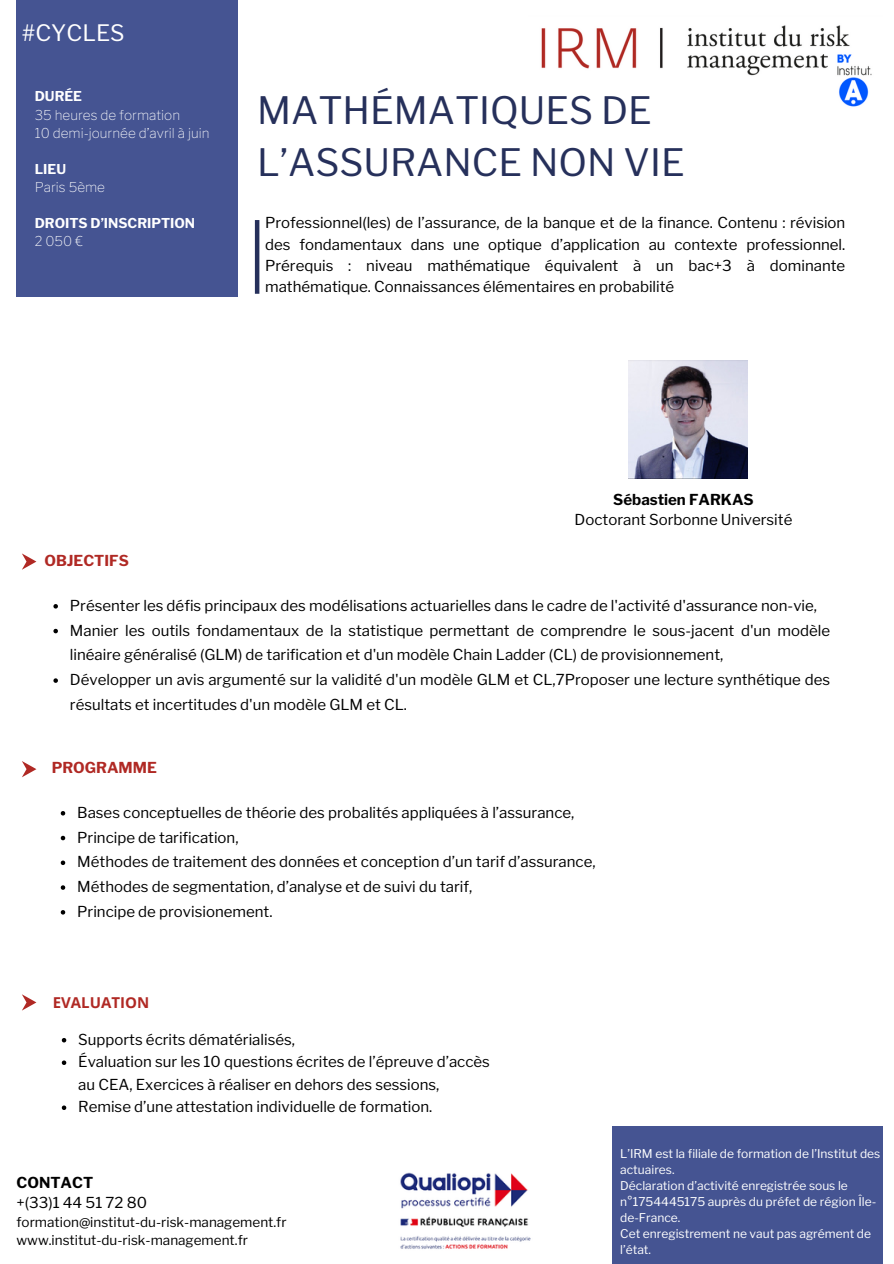
<style>
.page{position:relative;width:894px;height:1264px;background:#fff}
.page>*{position:absolute;margin:0;border:0;box-sizing:border-box;transform-origin:0 0}
.t1{font:37.5px/51.8px "Libre Franklin";color:#26305b}
.t2{font:22.5px "Libre Franklin";color:#fff}
.t3{font:15px/21.3px "Libre Franklin";color:#000}
.t4{font:700 15px "Libre Franklin";color:#b02924}
.t5{font:700 15px "Open Sans";color:#b02924}
.t6{font:13.5px/18px "Libre Franklin";color:#000}
.t7{font:100 13.5px/18px "Libre Franklin";color:#fff}
.t8{font:700 13.5px/18px "Libre Franklin";color:#fff}
.t9{font:12px/16px "Libre Franklin";color:#fff}
.s1{font-weight:700}
.s2{font-weight:100}
</style>
<div class="page">
<div style="left:17px;top:0;width:221px;height:297px;background:#455492"></div>
<svg style="left:22px;top:761px;width:14px;height:16px"></svg>
<svg style="left:61px;top:811px;width:4px;height:4px"></svg>
<svg style="left:61px;top:835px;width:4px;height:5px"></svg>
<svg style="left:61px;top:860px;width:4px;height:5px"></svg>
<svg style="left:61px;top:885px;width:4px;height:4px"></svg>
<svg style="left:61px;top:910px;width:4px;height:4px"></svg>
<svg style="left:22px;top:994px;width:14px;height:16px"></svg>
<hr style="left:255px;top:220px;width:4px;height:74px;background:#26305b">
<svg style="left:22px;top:553px;width:14px;height:16px"></svg>
<img style="left:541px;top:25px;width:331px;height:82px">
<img style="left:400px;top:1172px;width:131px;height:77px">
<div style="left:612px;top:1125px;width:270px;height:138px;background:#455492"></div>
<img style="left:628px;top:360px;width:119px;height:118px">
<svg style="left:62px;top:1038px;width:4px;height:4px"></svg>
<svg style="left:62px;top:1060px;width:4px;height:4px"></svg>
<svg style="left:62px;top:1105px;width:4px;height:4px"></svg>
<svg style="left:53px;top:604px;width:5px;height:4px"></svg>
<svg style="left:53px;top:629px;width:5px;height:4px"></svg>
<svg style="left:53px;top:678px;width:5px;height:5px"></svg>
<h5 class="t2" style="left:22px;top:20px;width:104px">#CYCLES</h5>
<h3 class="t7" style="left:35px;top:88px;width:176px"><span class="s1">DURÉE<br></span>35 heures de formation<br>10 demi-journée d’avril à juin</h3>
<h5 class="t7" style="left:35px;top:160px;width:72px"><span class="s1">LIEU<br></span>Paris 5ème</h5>
<h5 class="t8" style="left:35px;top:214px;width:162px">DROITS D’INSCRIPTION<br><span class="s2">2 050 €</span></h5>
<h5 class="t1" style="left:257px;top:85px;width:429px">MATHÉMATIQUES DE<br>L’ASSURANCE NON VIE</h5>
<p class="t3" style="left:265px;top:212px;width:581px;text-align:justify">Professionnel(les) de l’assurance, de la banque et de la finance. Contenu : révision des fondamentaux dans une optique d’application au contexte professionnel.<br>Prérequis : niveau mathématique équivalent à un bac+3 à dominante mathématique. Connaissances élémentaires en probabilité</p>
<h5 class="t3" style="left:574px;top:489px;width:219px;line-height:20.2px;text-align:center"><span class="s1">Sébastien FARKAS<br></span>Doctorant Sorbonne Université</h5>
<h5 class="t4" style="left:44px;top:551px;width:86px">OBJECTIFS</h5>
<h5 class="t3" style="left:70px;top:594px;width:748px">Présenter les défis principaux des modélisations actuarielles dans le cadre de l'activité d'assurance non-vie,</h5>
<h5 class="t3" style="left:70px;top:617px;width:761px;line-height:24.8px">Manier les outils fondamentaux de la statistique permettant de comprendre le sous-jacent d'un modèle linéaire généralisé (GLM) de tarification et d'un modèle Chain Ladder (CL) de provisionnement,</h5>
<h5 class="t3" style="left:70px;top:667px;width:761px;line-height:24.8px">Développer un avis argumenté sur la validité d'un modèle GLM et CL,7Proposer une lecture synthétique des résultats et incertitudes d'un modèle GLM et CL.</h5>
<h2 class="t4" style="left:52px;top:758px;width:107px">PROGRAMME</h2>
<h5 class="t3" style="left:77px;top:801px;width:498px">Bases conceptuelles de théorie des probalités appliquées à l’assurance,</h5>
<h5 class="t3" style="left:77px;top:826px;width:163px">Principe de tarification,</h5>
<h4 class="t3" style="left:77px;top:851px;width:519px">Méthodes de traitement des données et conception d’un tarif d’assurance,</h4>
<p class="t3" style="left:77px;top:876px;width:396px">Méthodes de segmentation, d’analyse et de suivi du tarif,</p>
<h1 class="t3" style="left:77px;top:900px;width:197px">Principe de provisionement.</h1>
<h3 class="t5" style="left:53px;top:991px;width:98px">EVALUATION</h3>
<h5 class="t3" style="left:78px;top:1028px;width:218px">Supports écrits dématérialisés,</h5>
<h5 class="t3" style="left:78px;top:1050px;width:413px;line-height:22.5px">Évaluation sur les 10 questions écrites de l’épreuve d’accès au CEA, Exercices à réaliser en dehors des sessions,</h5>
<p class="t3" style="left:78px;top:1096px;width:355px">Remise d’une attestation individuelle de formation.</p>
<p class="t3" style="left:17px;top:1172px;width:132px;line-height:20.2px"><span class="s1">CONTACT<br></span>+(33)1 44 51 72 80</p>
<p class="t6" style="left:17px;top:1213px;width:271px">formation@institut-du-risk-management.fr www.institut-du-risk-management.fr</p>
<p class="t9" style="left:620px;top:1145px;width:262px">L’IRM est la filiale de formation de l’Institut des actuaires.</p>
<h5 class="t9" style="left:620px;top:1177px;width:257px">Déclaration d’activité enregistrée sous le n°1754445175 auprès du préfet de région Île&shy;de-France.</h5>
<h3 class="t9" style="left:620px;top:1225px;width:252px">Cet enregistrement ne vaut pas agrément de l’état.</h3>
</div>
